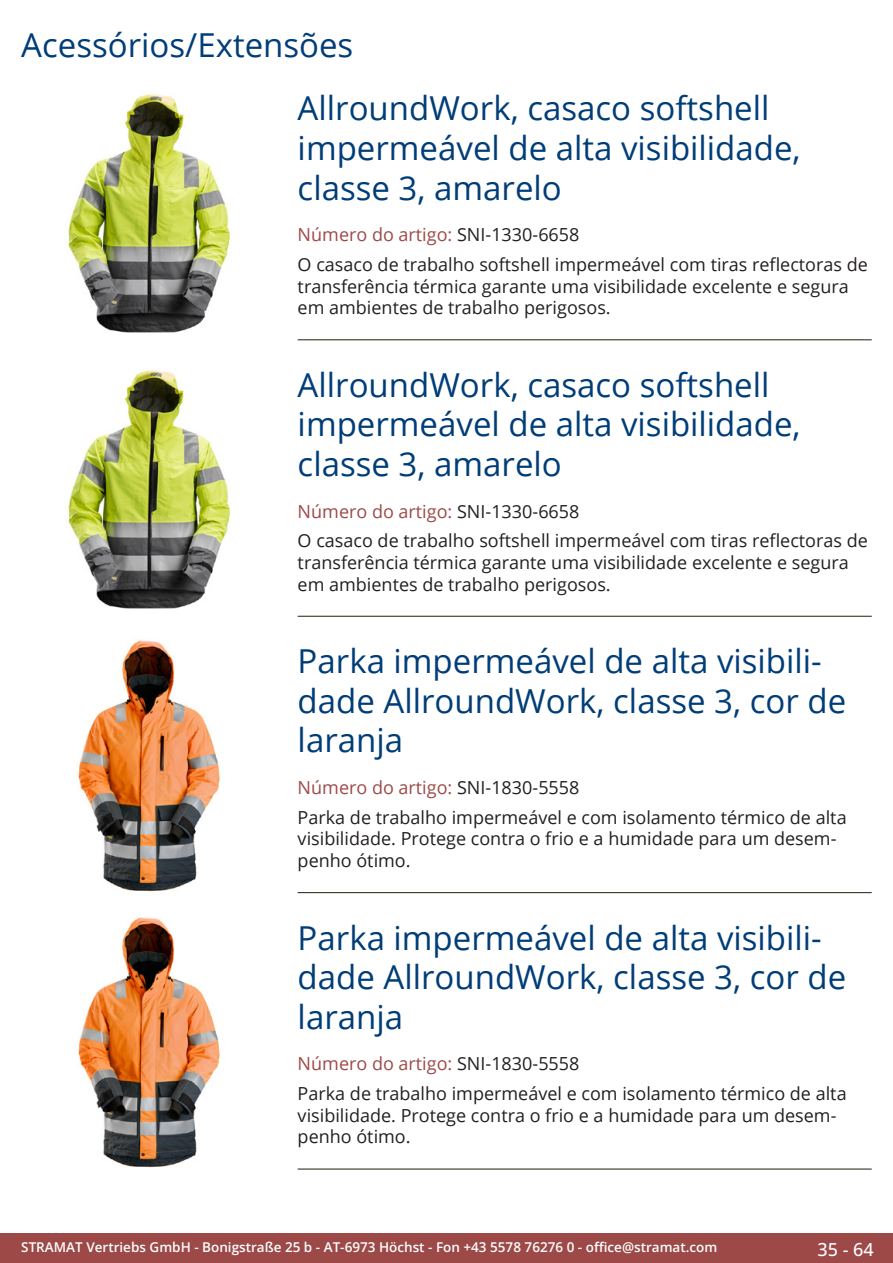
<style>
.page{position:relative;width:893px;height:1263px;background:#fff}
.page>*{position:absolute;margin:0;border:0;box-sizing:border-box;transform-origin:0 0}
.Produkttitel{font:33px/39.6px "Open Sans";color:#003d78}
.RastTitel{font:33px "Open Sans";color:#003d78}
.Beschreibung_Text{font:18px/21.6px "Open Sans";color:#231f20}
.TechDaten_Überschrif{font:18px "Open Sans";color:#9c4948}
.t1{font:500 18px "Open Sans";color:#fff}
.t2{font:600 13.5px "Open Sans";color:#fff}
.s1{color:#231f20}
</style>
<div class="page">
<div style="left:0;top:1233px;width:893px;height:30px;background:#9c4948"></div>
<hr style="left:298px;top:340px;width:574px;height:1px;background:#201d08">
<hr style="left:298px;top:616px;width:574px;height:1px;background:#201d08">
<hr style="left:298px;top:892px;width:574px;height:1px;background:#201d08">
<hr style="left:298px;top:1169px;width:574px;height:1px;background:#201d08">
<img style="left:68px;top:94px;width:162px;height:239px">
<img style="left:68px;top:370px;width:162px;height:239px">
<img style="left:78px;top:640px;width:142px;height:252px">
<img style="left:78px;top:917px;width:142px;height:251px">
<p class="RastTitel" style="left:21px;top:22px;width:334px">Acessórios/Extensões</p>
<p class="Produkttitel" style="left:298px;top:88px;width:505px">AllroundWork, casaco softshell impermeável de alta visibilidade, classe 3, amarelo</p>
<p class="TechDaten_Überschrif" style="left:298px;top:222px;width:283px">Número do artigo: <span class="s1">SNI-1330-6658</span></p>
<p class="Beschreibung_Text" style="left:298px;top:253px;width:572px">O casaco de trabalho softshell impermeável com tiras reflectoras de transferência térmica garante uma visibilidade excelente e segura em ambientes de trabalho perigosos.</p>
<p class="Produkttitel" style="left:298px;top:364px;width:505px">AllroundWork, casaco softshell impermeável de alta visibilidade, classe 3, amarelo</p>
<p class="TechDaten_Überschrif" style="left:298px;top:499px;width:283px">Número do artigo: <span class="s1">SNI-1330-6658</span></p>
<p class="Beschreibung_Text" style="left:298px;top:530px;width:572px">O casaco de trabalho softshell impermeável com tiras reflectoras de transferência térmica garante uma visibilidade excelente e segura em ambientes de trabalho perigosos.</p>
<p class="Produkttitel" style="left:298px;top:640px;width:550px">Parka impermeável de alta visibili&shy;dade AllroundWork, classe 3, cor de laranja</p>
<p class="TechDaten_Überschrif" style="left:298px;top:775px;width:283px">Número do artigo: <span class="s1">SNI-1830-5558</span></p>
<p class="Beschreibung_Text" style="left:298px;top:806px;width:550px">Parka de trabalho impermeável e com isolamento térmico de alta visibilidade. Protege contra o frio e a humidade para um desem&shy;penho ótimo.</p>
<p class="Produkttitel" style="left:298px;top:917px;width:550px">Parka impermeável de alta visibili&shy;dade AllroundWork, classe 3, cor de laranja</p>
<p class="TechDaten_Überschrif" style="left:298px;top:1051px;width:283px">Número do artigo: <span class="s1">SNI-1830-5558</span></p>
<p class="Beschreibung_Text" style="left:298px;top:1082px;width:550px">Parka de trabalho impermeável e com isolamento térmico de alta visibilidade. Protege contra o frio e a humidade para um desem&shy;penho ótimo.</p>
<p class="t2" style="left:21px;top:1238px;width:698px">STRAMAT Vertriebs GmbH - Bonigstraße 25 b - AT-6973 Höchst - Fon +43 5578 76276 0 - office@stramat.com</p>
<p class="t1" style="left:817px;top:1237px;width:58px">35 - 64</p>
</div>
